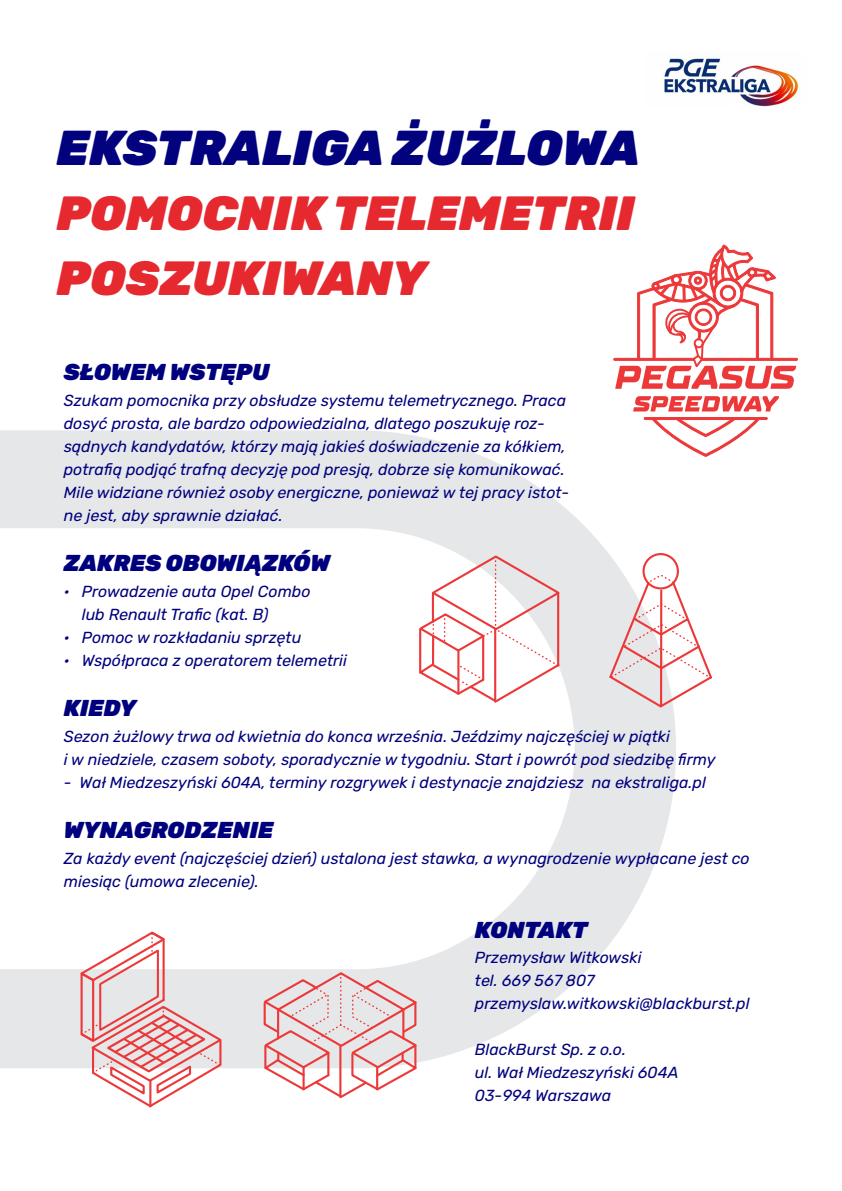
<style>
.page{position:relative;width:842px;height:1191px;background:#fff}
.page>*{position:absolute;margin:0;border:0;box-sizing:border-box;transform-origin:0 0}
.t1{font:italic 900 49px "Rubik";color:#02027e}
.t2{font:italic 900 48px/64.8px "Rubik";color:#e6292f}
.t3{font:italic 900 23px "Rubik";color:#00007e}
.t4{font:italic 16px/23px "Rubik";color:#00007e}
</style>
<div class="page">
<svg style="left:0;top:430px;width:676px;height:638px"></svg>
<img style="left:664px;top:58px;width:135px;height:49px">
<div style="left:644px;top:417px;width:123px;height:3px;border:1px solid #ed3839"></div>
<div style="left:613px;top:358px;width:82px;height:3px;border:1px solid #ed3839"></div>
<svg style="left:615px;top:245px;width:181px;height:144px"></svg>
<svg style="left:651px;top:417px;width:109px;height:40px"></svg>
<svg style="left:633px;top:396px;width:146px;height:15px"></svg>
<div style="left:701px;top:358px;width:97px;height:3px;border:1px solid #ed3839"></div>
<svg style="left:261px;top:970px;width:159px;height:129px"></svg>
<svg style="left:79px;top:929px;width:146px;height:179px"></svg>
<svg style="left:416px;top:554px;width:147px;height:149px"></svg>
<div style="left:642px;top:553px;width:37px;height:36px;border:2px solid #ed3839;border-radius:50%"></div>
<svg style="left:607px;top:573px;width:105px;height:136px"></svg>
<p class="t1" style="left:57px;top:121px;width:585px">EKSTRALIGA ŻUŻLOWA</p>
<p class="t2" style="left:57px;top:182px;width:579px">POMOCNIK TELEMETRII<br>POSZUKIWANY</p>
<p class="t3" style="left:64px;top:359px;width:207px">SŁOWEM WSTĘPU</p>
<p class="t4" style="left:64px;top:389px;width:507px">Szukam pomocnika przy obsłudze systemu telemetrycznego. Praca dosyć prosta, ale bardzo odpowiedzialna, dlatego poszukuję roz&shy;sądnych kandydatów, którzy mają jakieś doświadczenie za kółkiem, potrafią podjąć trafną decyzję pod presją, dobrze się komunikować.<br>Mile widziane również osoby energiczne, ponieważ w tej pracy istot&shy;ne jest, aby sprawnie działać.</p>
<p class="t3" style="left:64px;top:550px;width:268px">ZAKRES OBOWIĄZKÓW</p>
<p class="t4" style="left:82px;top:580px;width:230px;text-indent:-18px">• Prowadzenie auta Opel Combo lub Renault Trafic (kat. B)</p>
<p class="t4" style="left:64px;top:626px;width:239px">• Pomoc w rozkładaniu sprzętu</p>
<p class="t4" style="left:64px;top:649px;width:285px">• Współpraca z operatorem telemetrii</p>
<p class="t3" style="left:64px;top:695px;width:74px">KIEDY</p>
<p class="t4" style="left:64px;top:725px;width:653px">Sezon żużlowy trwa od kwietnia do konca września. Jeździmy najczęściej w piątki<br>i w niedziele, czasem soboty, sporadycznie w tygodniu. Start i powrót pod siedzibę firmy</p>
<p class="t4" style="left:64px;top:771px;width:644px">- Wał Miedzeszyński 604A, terminy rozgrywek i destynacje znajdziesz na ekstraliga.pl</p>
<p class="t3" style="left:64px;top:817px;width:211px">WYNAGRODZENIE</p>
<p class="t4" style="left:64px;top:847px;width:687px">Za każdy event (najczęściej dzień) ustalona jest stawka, a wynagrodzenie wypłacane jest co miesiąc (umowa zlecenie).</p>
<p class="t3" style="left:475px;top:917px;width:114px">KONTAKT</p>
<p class="t4" style="left:475px;top:946px;width:168px">Przemysław Witkowski tel. 669 567 807</p>
<p class="t4" style="left:475px;top:992px;width:276px">przemyslaw.witkowski@blackburst.pl</p>
<p class="t4" style="left:475px;top:1038px;width:153px">BlackBurst Sp. z o.o.</p>
<p class="t4" style="left:475px;top:1061px;width:205px">ul. Wał Miedzeszyński 604A</p>
<p class="t4" style="left:475px;top:1084px;width:138px">03-994 Warszawa</p>
</div>
